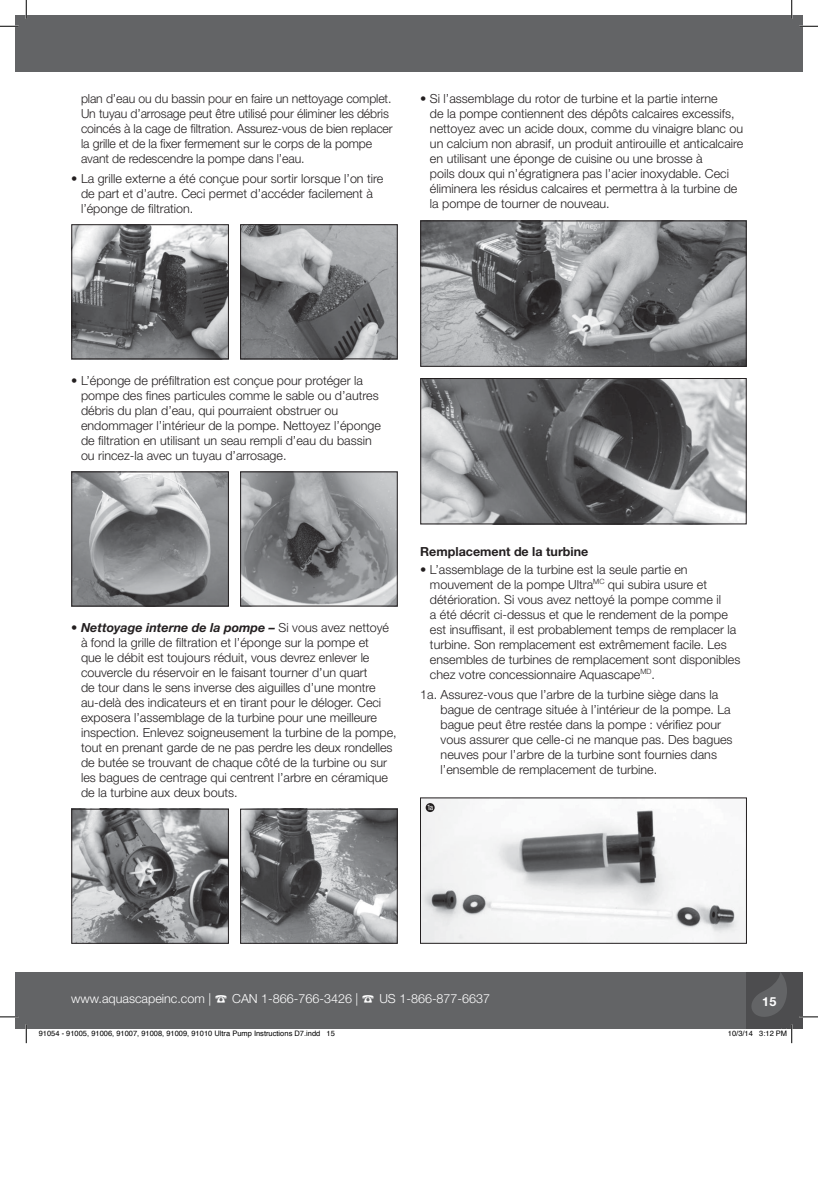
<style>
.page{position:relative;width:818px;height:1197px;background:#fff}
.page>*{position:absolute;margin:0;border:0;box-sizing:border-box;transform-origin:0 0}
.t1{font:300 12.5px/15px "Helvetica Neue LT Std";color:#231f20}
.t2{font:300 12.5px "Helvetica Neue LT Std";color:#fff}
.t3{font:700 12.5px "Helvetica Neue LT Std";color:#231f20}
.t4{font:700 12.5px "Helvetica Neue LT Std";color:#fff}
.t5{font:7.5px "Helvetica";color:#000}
.t6{font:condensed 7.5px "Helvetica Neue LT Std";color:#fff}
.s1{font-weight:700;font-style:italic}
</style>
<div class="page">
<div style="left:26px;top:971px;width:776px;height:57px;background:#636466"></div>
<div style="left:15px;top:971px;width:11px;height:57px;background:#636466"></div>
<div style="left:26px;top:15px;width:776px;height:56px;background:#636466"></div>
<div style="left:15px;top:15px;width:11px;height:56px;background:#636466"></div>
<div style="left:746px;top:971px;width:56px;height:57px;background:#4d4d4f"></div>
<svg style="left:749px;top:971px;width:38px;height:46px"></svg>
<img style="left:73px;top:226px;width:154px;height:131px">
<div style="left:71px;top:224px;width:158px;height:135px;border:1px solid #231f20"></div>
<img style="left:73px;top:473px;width:154px;height:131px">
<div style="left:71px;top:471px;width:158px;height:135px;border:1px solid #231f20"></div>
<img style="left:422px;top:222px;width:322px;height:143px">
<div style="left:420px;top:220px;width:326px;height:147px;border:1px solid #231f20"></div>
<img style="left:73px;top:810px;width:154px;height:131px">
<div style="left:71px;top:808px;width:158px;height:135px;border:1px solid #231f20"></div>
<img style="left:242px;top:226px;width:154px;height:131px">
<div style="left:240px;top:224px;width:158px;height:135px;border:1px solid #231f20"></div>
<img style="left:242px;top:473px;width:154px;height:131px">
<div style="left:240px;top:471px;width:158px;height:135px;border:1px solid #231f20"></div>
<img style="left:242px;top:810px;width:154px;height:131px">
<div style="left:240px;top:808px;width:158px;height:135px;border:1px solid #231f20"></div>
<img style="left:422px;top:380px;width:322px;height:142px">
<div style="left:420px;top:378px;width:326px;height:146px;border:1px solid #231f20"></div>
<img style="left:422px;top:799px;width:322px;height:142px">
<div style="left:425px;top:803px;width:9px;height:9px;background:#231f20;border-radius:50%"></div>
<svg style="left:0;top:25px;width:19px;height:2px"></svg>
<svg style="left:799px;top:25px;width:19px;height:2px"></svg>
<svg style="left:0;top:1016px;width:19px;height:1px"></svg>
<svg style="left:799px;top:1015px;width:19px;height:2px"></svg>
<svg style="left:25px;top:0;width:2px;height:19px"></svg>
<svg style="left:25px;top:1024px;width:2px;height:18px"></svg>
<svg style="left:791px;top:0;width:1px;height:19px"></svg>
<svg style="left:728px;top:1024px;width:64px;height:18px"></svg>
<p class="t1" style="left:81px;top:90px;width:313px">plan d’eau ou du bassin pour en faire un nettoyage complet.<br>Un tuyau d’arrosage peut être utilisé pour éliminer les débris coincés à la cage de filtration. Assurez-vous de bien replacer la grille et de la fixer fermement sur le corps de la pompe avant de redescendre la pompe dans l’eau.</p>
<p class="t1" style="left:81px;top:171px;width:304px;text-indent:-10px">• La grille externe a été conçue pour sortir lorsque l’on tire de part et d’autre. Ceci permet d’accéder facilement à l’éponge de filtration.</p>
<p class="t1" style="left:430px;top:90px;width:315px;text-indent:-10px">• Si l’assemblage du rotor de turbine et la partie interne<br>de la pompe contiennent des dépôts calcaires excessifs, nettoyez avec un acide doux, comme du vinaigre blanc ou un calcium non abrasif, un produit antirouille et anticalcaire en utilisant une éponge de cuisine ou une brosse à<br>poils doux qui n’égratignera pas l’acier inoxydable. Ceci éliminera les résidus calcaires et permettra à la turbine de la pompe de tourner de nouveau.</p>
<p class="t1" style="left:81px;top:373px;width:301px;text-indent:-10px">• L’éponge de préfiltration est conçue pour protéger la pompe des fines particules comme le sable ou d’autres débris du plan d’eau, qui pourraient obstruer ou endommager l’intérieur de la pompe. Nettoyez l’éponge de filtration en utilisant un seau rempli d’eau du bassin ou rincez-la avec un tuyau d’arrosage.</p>
<p class="t1" style="left:81px;top:620px;width:317px;text-indent:-10px">• <span class="s1">Nettoyage interne de la pompe –</span> Si vous avez nettoyé à fond la grille de filtration et l’éponge sur la pompe et<br>que le débit est toujours réduit, vous devrez enlever le couvercle du réservoir en le faisant tourner d’un quart<br>de tour dans le sens inverse des aiguilles d’une montre au-delà des indicateurs et en tirant pour le déloger. Ceci exposera l’assemblage de la turbine pour une meilleure inspection. Enlevez soigneusement la turbine de la pompe, tout en prenant garde de ne pas perdre les deux rondelles de butée se trouvant de chaque côté de la turbine ou sur les bagues de centrage qui centrent l’arbre en céramique de la turbine aux deux bouts.</p>
<p class="t3" style="left:420px;top:543px;width:169px">Remplacement de la turbine</p>
<p class="t1" style="left:430px;top:561px;width:312px;text-indent:-10px">• L’assemblage de la turbine est la seule partie en mouvement de la pompe Ultra<sup>MC</sup> qui subira usure et détérioration. Si vous avez nettoyé la pompe comme il<br>a été décrit ci-dessus et que le rendement de la pompe est insuffisant, il est probablement temps de remplacer la turbine. Son remplacement est extrêmement facile. Les ensembles de turbines de remplacement sont disponibles chez votre concessionnaire Aquascape<sup>MD</sup>.</p>
<p class="t1" style="left:440px;top:687px;width:293px;text-indent:-20px">1a. Assurez-vous que l’arbre de la turbine siège dans la bague de centrage située à l’intérieur de la pompe. La bague peut être restée dans la pompe : vérifiez pour vous assurer que celle-ci ne manque pas. Des bagues neuves pour l’arbre de la turbine sont fournies dans l’ensemble de remplacement de turbine.</p>
<p class="t6" style="left:427px;top:803px;width:8px">1a</p>
<p class="t2" style="left:71px;top:991px;width:420px">www.aquascapeinc.com | ☎ CAN 1-866-766-3426 | ☎ US 1-866-877-6637</p>
<p class="t4" style="left:762px;top:993px;width:16px">15</p>
<p class="t5" style="left:39px;top:1027px;width:298px">91054 - 91005, 91006, 91007, 91008, 91009, 91010 Ultra Pump Instructions D7.indd 15</p>
<p class="t5" style="left:728px;top:1027px;width:61px">10/3/14 3:12 PM</p>
</div>
